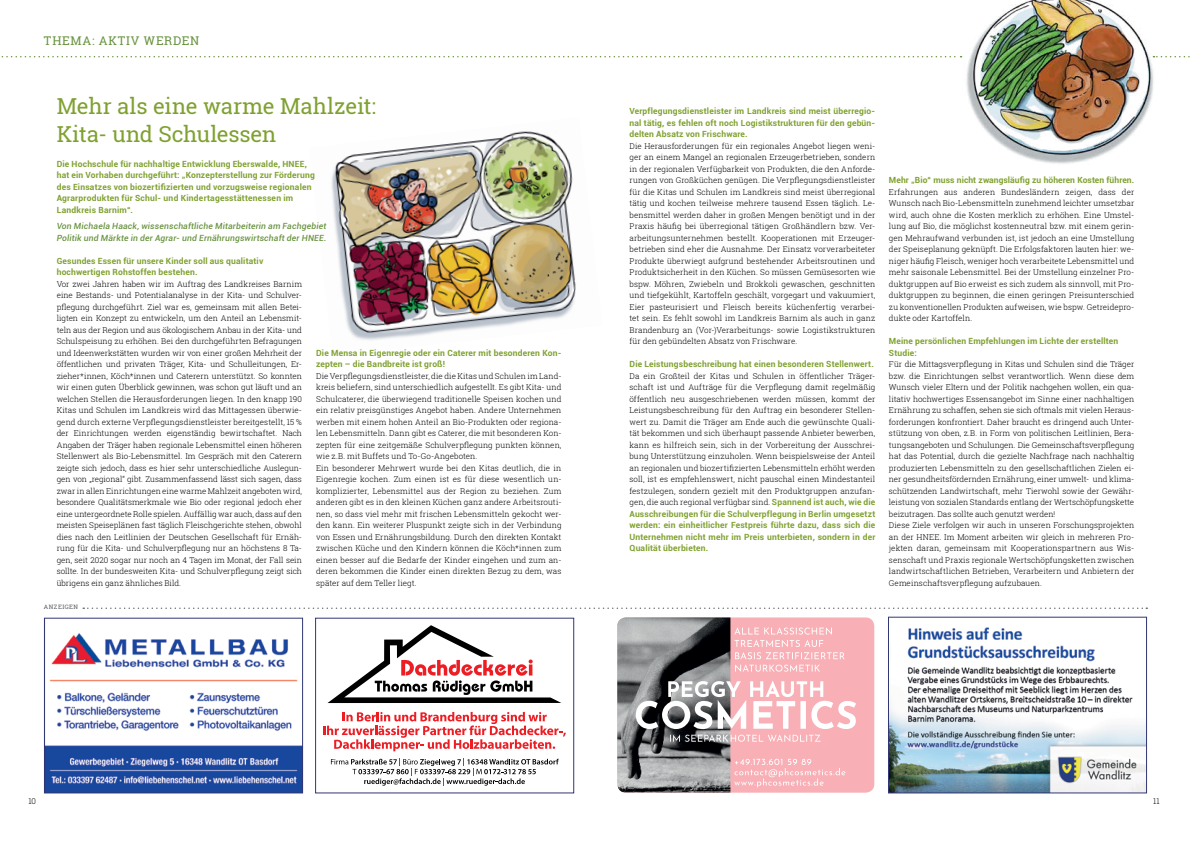
<style>
.page{position:relative;width:1191px;height:842px;background:#fff}
.page>*{position:absolute;margin:0;border:0;box-sizing:border-box;transform-origin:0 0}
.t1{font:22px/28px "Roboto Slab";letter-spacing:-.01em;color:#7fa130}
.t2{font:12px "Roboto Slab";letter-spacing:.065em;color:#68933f}
.t3{font:700 8.5px/11.5px "Roboto";letter-spacing:.02em;color:#7fa130}
.t4{font:italic 500 8.5px/11.5px "Roboto";letter-spacing:.02em;color:#68933f}
.t5{font:300 8px/11.5px "Roboto Slab";letter-spacing:.005em;color:#000;text-align:justify}
.t6{font:6px "Roboto Slab";letter-spacing:.08em;color:#58595b}
.s1{font-family:"Roboto";font-weight:700;font-size:8.5px;color:#7fa130}
</style>
<div class="page">
<div style="left:617px;top:617px;width:257px;height:176px;background:#f8afb5;border-radius:9px"></div>
<img style="left:617px;top:617px;width:113px;height:176px">
<svg style="left:734px;top:627px;width:110px;height:45px"></svg>
<svg style="left:636px;top:681px;width:220px;height:61px"></svg>
<svg style="left:734px;top:759px;width:111px;height:28px"></svg>
<img style="left:890px;top:627px;width:255px;height:164px">
<div style="left:888px;top:617px;width:259px;height:176px;border:1px solid #313775"></div>
<svg style="left:83px;top:607px;width:1064px;height:2px"></svg>
<img style="left:46px;top:633px;width:255px;height:158px">
<div style="left:44px;top:618px;width:259px;height:175px;border:1px solid #313775"></div>
<svg style="left:327px;top:625px;width:234px;height:78px"></svg>
<svg style="left:323px;top:712px;width:243px;height:39px"></svg>
<svg style="left:331px;top:758px;width:228px;height:28px"></svg>
<div style="left:315px;top:618px;width:259px;height:175px;border:1px solid #313775"></div>
<svg style="left:1px;top:56px;width:945px;height:1px"></svg>
<img style="left:331px;top:131px;width:245px;height:209px">
<img style="left:946px;top:0;width:230px;height:164px">
<h2 class="t2" style="left:44px;top:33px;width:157px">THEMA: AKTIV WERDEN</h2>
<h1 class="t1" style="left:57px;top:92px;width:321px">Mehr als eine warme Mahlzeit:<br>Kita- und Schulessen</h1>
<p class="t3" style="left:57px;top:158px;width:260px">Die Hochschule für nachhaltige Entwicklung Eberswalde, HNEE, hat ein Vorhaben durchgeführt: „Konzepterstellung zur Förderung des Einsatzes von biozertifizierten und vorzugsweise regionalen Agrarprodukten für Schul- und Kindertagesstättenessen im Landkreis Barnim“.</p>
<p class="t4" style="left:57px;top:220px;width:271px">Von Michaela Haack, wissenschaftliche Mitarbeiterin am Fachgebiet<br>Politik und Märkte in der Agrar- und Ernährungswirtschaft der HNEE.</p>
<p class="t3" style="left:57px;top:255px;width:208px">Gesundes Essen für unsere Kinder soll aus qualitativ hochwertigen Rohstoffen bestehen.</p>
<p class="t5" style="left:57px;top:278px;width:247px">Vor zwei Jahren haben wir im Auftrag des Landkreises Barnim eine Bestands- und Potentialanalyse in der Kita- und Schulver&shy;pflegung durchgeführt. Ziel war es, gemeinsam mit allen Betei&shy;ligten ein Konzept zu entwickeln, um den Anteil an Lebensmit&shy;teln aus der Region und aus ökologischem Anbau in der Kita- und Schulspeisung zu erhöhen. Bei den durchgeführten Befragungen und Ideenwerkstätten wurden wir von einer großen Mehrheit der öffentlichen und privaten Träger, Kita- und Schulleitungen, Er&shy;zieher*innen, Köch*innen und Caterern unterstützt. So konnten wir einen guten Überblick gewinnen, was schon gut läuft und an welchen Stellen die Herausforderungen liegen. In den knapp 190<br>Kitas und Schulen im Landkreis wird das Mittagessen überwie&shy;gend durch externe Verpflegungsdienstleister bereitgestellt, 15 % der Einrichtungen werden eigenständig bewirtschaftet. Nach Angaben der Träger haben regionale Lebensmittel einen höheren Stellenwert als Bio-Lebensmittel. Im Gespräch mit den Caterern zeigte sich jedoch, dass es hier sehr unterschiedliche Auslegun&shy;gen von „regional“ gibt. Zusammenfassend lässt sich sagen, dass zwar in allen Einrichtungen eine warme Mahlzeit angeboten wird, besondere Qualitätsmerkmale wie Bio oder regional jedoch eher eine untergeordnete Rolle spielen. Auffällig war auch, dass auf den meisten Speiseplänen fast täglich Fleischgerichte stehen, obwohl dies nach den Leitlinien der Deutschen Gesellschaft für Ernäh&shy;rung für die Kita- und Schulverpflegung nur an höchstens 8 Ta&shy;gen, seit 2020 sogar nur noch an 4 Tagen im Monat, der Fall sein sollte. In der bundesweiten Kita- und Schulverpflegung zeigt sich übrigens ein ganz ähnliches Bild.</p>
<p class="t6" style="left:44px;top:603px;width:36px">ANZEIGEN</p>
<p class="t3" style="left:316px;top:347px;width:247px">Die Mensa in Eigenregie oder ein Caterer mit besonderen Kon&shy;zepten – die Bandbreite ist groß!</p>
<p class="t5" style="left:316px;top:370px;width:247px;text-align:left">Die Verpflegungsdienstleister, die die Kitas und Schulen im Land&shy;kreis beliefern, sind unterschiedlich aufgestellt. Es gibt Kita- und Schulcaterer, die überwiegend traditionelle Speisen kochen und ein relativ preisgünstiges Angebot haben. Andere Unternehmen werben mit einem hohen Anteil an Bio-Produkten oder regiona&shy;len Lebensmitteln. Dann gibt es Caterer, die mit besonderen Kon&shy;zepten für eine zeitgemäße Schulverpflegung punkten können, wie z.B. mit Buffets und To-Go-Angeboten.<br>Ein besonderer Mehrwert wurde bei den Kitas deutlich, die in Eigenregie kochen. Zum einen ist es für diese wesentlich un&shy;komplizierter, Lebensmittel aus der Region zu beziehen. Zum anderen gibt es in den kleinen Küchen ganz andere Arbeitsrouti&shy;nen, so dass viel mehr mit frischen Lebensmitteln gekocht wer&shy;den kann. Ein weiterer Pluspunkt zeigte sich in der Verbindung von Essen und Ernährungsbildung. Durch den direkten Kontakt zwischen Küche und den Kindern können die Köch*innen zum einen besser auf die Bedarfe der Kinder eingehen und zum an&shy;deren bekommen die Kinder einen direkten Bezug zu dem, was später auf dem Teller liegt.</p>
<p class="t3" style="left:629px;top:105px;width:247px;text-align:justify">Verpflegungsdienstleister im Landkreis sind meist überregio&shy;nal tätig, es fehlen oft noch Logistikstrukturen für den gebün&shy;delten Absatz von Frischware.</p>
<p class="t5" style="left:629px;top:140px;width:247px">Die Herausforderungen für ein regionales Angebot liegen weni&shy;ger an einem Mangel an regionalen Erzeugerbetrieben, sondern in der regionalen Verfügbarkeit von Produkten, die den Anforde&shy;rungen von Großküchen genügen. Die Verpflegungsdienstleister für die Kitas und Schulen im Landkreis sind meist überregional tätig und kochen teilweise mehrere tausend Essen täglich. Le&shy;bensmittel werden daher in großen Mengen benötigt und in der Praxis häufig bei überregional tätigen Großhändlern bzw. Ver&shy;arbeitungsunternehmen bestellt. Kooperationen mit Erzeuger&shy;betrieben sind eher die Ausnahme. Der Einsatz vorverarbeiteter Produkte überwiegt aufgrund bestehender Arbeitsroutinen und Produktsicherheit in den Küchen. So müssen Gemüsesorten wie bspw. Möhren, Zwiebeln und Brokkoli gewaschen, geschnitten und tiefgekühlt, Kartoffeln geschält, vorgegart und vakuumiert, Eier pasteurisiert und Fleisch bereits küchenfertig verarbei&shy;tet sein. Es fehlt sowohl im Landkreis Barnim als auch in ganz Brandenburg an (Vor-)Verarbeitungs- sowie Logistikstrukturen für den gebündelten Absatz von Frischware.</p>
<p class="t3" style="left:629px;top:358px;width:246px">Die Leistungsbeschreibung hat einen besonderen Stellenwert.</p>
<p class="t5" style="left:629px;top:370px;width:247px">Da ein Großteil der Kitas und Schulen in öffentlicher Träger&shy;schaft ist und Aufträge für die Verpflegung damit regelmäßig öffentlich neu ausgeschriebenen werden müssen, kommt der Leistungsbeschreibung für den Auftrag ein besonderer Stellen&shy;wert zu. Damit die Träger am Ende auch die gewünschte Quali&shy;tät bekommen und sich überhaupt passende Anbieter bewerben, kann es hilfreich sein, sich in der Vorbereitung der Ausschrei&shy;bung Unterstützung einzuholen. Wenn beispielsweise der Anteil an regionalen und biozertifizierten Lebensmitteln erhöht werden soll, ist es empfehlenswert, nicht pauschal einen Mindestanteil festzulegen, sondern gezielt mit den Produktgruppen anzufan&shy;gen, die auch regional verfügbar sind. <span class="s1">Spannend ist auch, wie die</span></p>
<p class="t3" style="left:629px;top:508px;width:247px;text-align:justify">Ausschreibungen für die Schulverpflegung in Berlin umgesetzt werden: ein einheitlicher Festpreis führte dazu, dass sich die Unternehmen nicht mehr im Preis unterbieten, sondern in der Qualität überbieten.</p>
<p class="t3" style="left:889px;top:174px;width:247px">Mehr „Bio“ muss nicht zwangsläufig zu höheren Kosten führen.</p>
<p class="t5" style="left:889px;top:186px;width:247px">Erfahrungen aus anderen Bundesländern zeigen, dass der Wunsch nach Bio-Lebensmitteln zunehmend leichter umsetzbar wird, auch ohne die Kosten merklich zu erhöhen. Eine Umstel&shy;lung auf Bio, die möglichst kostenneutral bzw. mit einem gerin&shy;gen Mehraufwand verbunden ist, ist jedoch an eine Umstellung der Speiseplanung geknüpft. Die Erfolgsfaktoren lauten hier: we&shy;niger häufig Fleisch, weniger hoch verarbeitete Lebensmittel und mehr saisonale Lebensmittel. Bei der Umstellung einzelner Pro&shy;duktgruppen auf Bio erweist es sich zudem als sinnvoll, mit Pro&shy;duktgruppen zu beginnen, die einen geringen Preisunterschied zu konventionellen Produkten aufweisen, wie bspw. Getreidepro&shy;dukte oder Kartoffeln.</p>
<p class="t3" style="left:889px;top:335px;width:231px">Meine persönlichen Empfehlungen im Lichte der erstellten<br>Studie:</p>
<p class="t5" style="left:889px;top:359px;width:247px;text-align:left">Für die Mittagsverpflegung in Kitas und Schulen sind die Träger bzw. die Einrichtungen selbst verantwortlich. Wenn diese dem Wunsch vieler Eltern und der Politik nachgehen wollen, ein qua&shy;litativ hochwertiges Essensangebot im Sinne einer nachhaltigen Ernährung zu schaffen, sehen sie sich oftmals mit vielen Heraus&shy;forderungen konfrontiert. Daher braucht es dringend auch Unter&shy;stützung von oben, z.B. in Form von politischen Leitlinien, Bera&shy;tungsangeboten und Schulungen. Die Gemeinschaftsverpflegung hat das Potential, durch die gezielte Nachfrage nach nachhaltig produzierten Lebensmitteln zu den gesellschaftlichen Zielen ei&shy;ner gesundheitsfördernden Ernährung, einer umwelt- und klima&shy;schützenden Landwirtschaft, mehr Tierwohl sowie der Gewähr&shy;leistung von sozialen Standards entlang der Wertschöpfungskette beizutragen. Das sollte auch genutzt werden!<br>Diese Ziele verfolgen wir auch in unseren Forschungsprojekten an der HNEE. Im Moment arbeiten wir gleich in mehreren Pro&shy;jekten daran, gemeinsam mit Kooperationspartnern aus Wis&shy;senschaft und Praxis regionale Wertschöpfungsketten zwischen landwirtschaftlichen Betrieben, Verarbeitern und Anbietern der Gemeinschaftsverpflegung aufzubauen.</p>
<p class="t5" style="left:28px;top:796px;width:9px">10</p>
<p class="t5" style="left:1153px;top:796px;width:8px">11</p>
</div>
